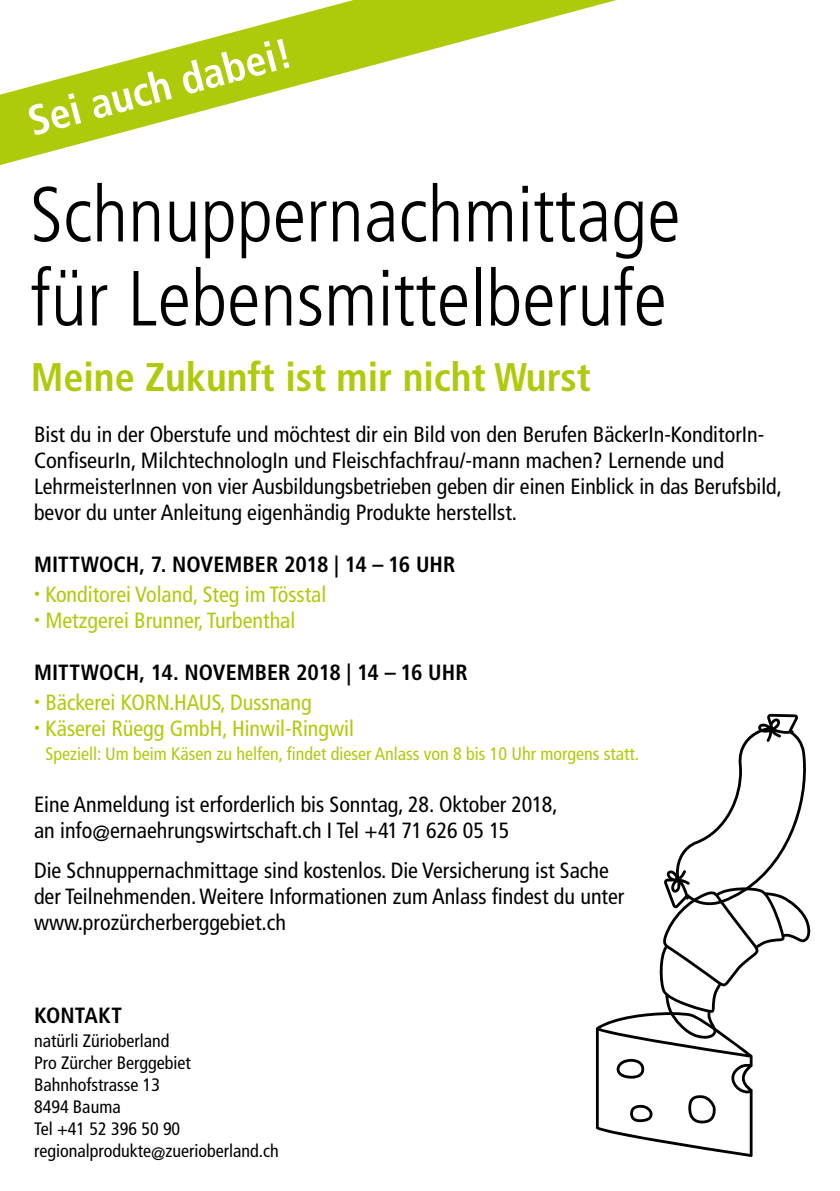
<style>
.page{position:relative;width:840px;height:1191px;background:#fff}
.page>*{position:absolute;margin:0;border:0;box-sizing:border-box;transform-origin:0 0}
.t1{font:300 condensed 78px/84px "Frutiger LT Com";color:#000}
.t2{font:700 condensed 42px "Frutiger LT Com";color:#fff}
.t3{font:700 condensed 40px "Frutiger LT Com";color:#afca0b}
.t4{font:condensed 22px/26px "Frutiger LT Com";color:#000}
.t5{font:condensed 22px "Frutiger LT Com";color:#afca0b}
.t6{font:700 condensed 22px "Frutiger LT Com";letter-spacing:.005em;color:#000}
.t7{font:condensed 18px/22px "Frutiger LT Com";color:#000}
.t8{font:condensed 18px "Frutiger LT Com";color:#afca0b}
</style>
<div class="page">
<svg style="left:595px;top:714px;width:216px;height:443px"></svg>
<svg style="left:0;top:0;width:616px;height:165px"></svg>
<h2 class="t2" style="left:22px;top:98px;width:272px;rotate:-15deg">SEI AUCH DABEI!</h2>
<h1 class="t1" style="left:30px;top:173px;width:652px">Schnuppernachmittage für Lebensmittelberufe</h1>
<h3 class="t3" style="left:31px;top:354px;width:561px">MEINE ZUKUNFT IST MIR NICHT WURST</h3>
<p class="t4" style="left:34px;top:421px;width:749px">Bist du in der Oberstufe und möchtest dir ein Bild von den Berufen BäckerIn-KonditorIn-ConfiseurIn, MilchtechnologIn und Fleischfachfrau/-mann machen? Lernende und LehrmeisterInnen von vier Ausbildungsbetrieben geben dir einen Einblick in das Berufsbild, bevor du unter Anleitung eigenhändig Produkte herstellst.</p>
<p class="t6" style="left:34px;top:551px;width:422px">MITTWOCH, 7. NOVEMBER 2018 | 14 – 16 UHR</p>
<p class="t5" style="left:34px;top:581px;width:293px"><sup>•</sup> Konditorei Voland, Steg im Tösstal</p>
<p class="t5" style="left:34px;top:607px;width:263px"><sup>•</sup> Metzgerei Brunner, Turbenthal</p>
<p class="t6" style="left:34px;top:659px;width:435px">MITTWOCH, 14. NOVEMBER 2018 | 14 – 16 UHR</p>
<p class="t5" style="left:34px;top:689px;width:279px"><sup>•</sup> Bäckerei KORN.HAUS, Dussnang</p>
<p class="t5" style="left:34px;top:715px;width:321px"><sup>•</sup> Käserei Rüegg GmbH, Hinwil-Ringwil</p>
<p class="t8" style="left:45px;top:743px;width:595px">Speziell: Um beim Käsen zu helfen, findet dieser Anlass von 8 bis 10 Uhr morgens statt.</p>
<p class="t4" style="left:34px;top:791px;width:525px">Eine Anmeldung ist erforderlich bis Sonntag, 28. Oktober 2018, an info@ernaehrungswirtschaft.ch I Tel +41 71 626 05 15</p>
<p class="t4" style="left:34px;top:857px;width:591px">Die Schnuppernachmittage sind kostenlos. Die Versicherung ist Sache der Teilnehmenden. Weitere Informationen zum Anlass findest du unter www.prozürcherberggebiet.ch</p>
<p class="t6" style="left:34px;top:1002px;width:89px">KONTAKT</p>
<p class="t7" style="left:34px;top:1029px;width:246px">natürli Zürioberland<br>Pro Zürcher Berggebiet<br>Bahnhofstrasse 13<br>8494 Bauma<br>Tel +41 52 396 50 90 regionalprodukte@zuerioberland.ch</p>
</div>
